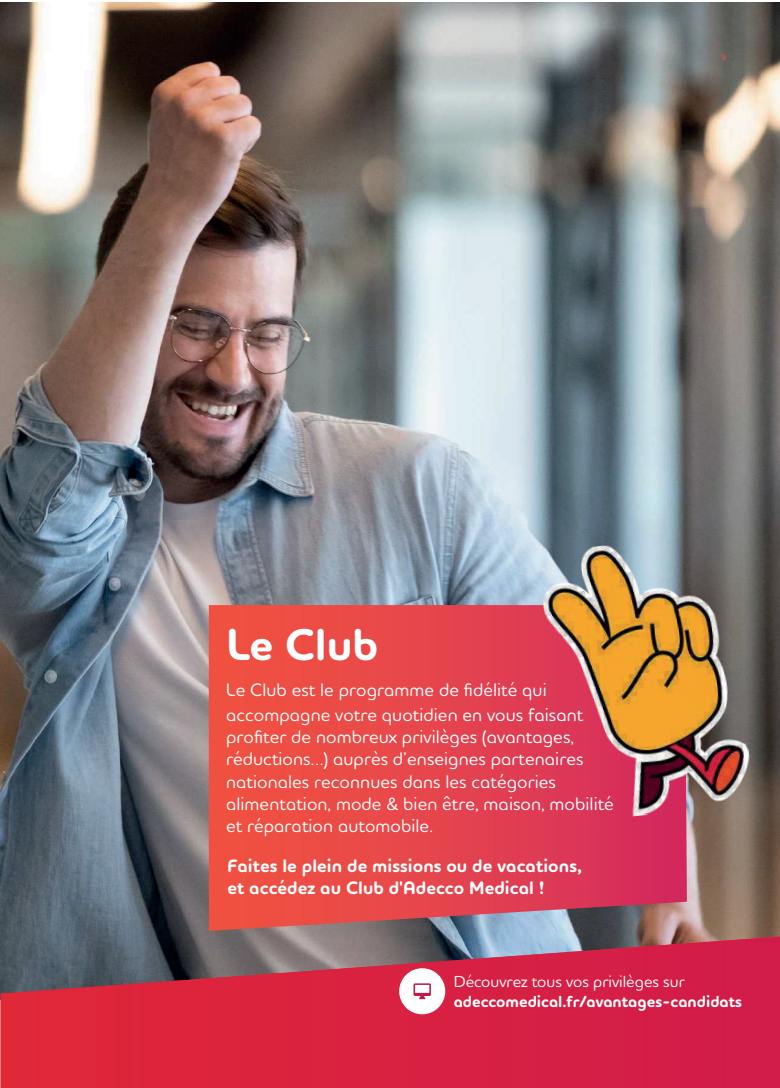
<style>
.page{position:relative;width:780px;height:1088px;background:#fff}
.page>*{position:absolute;margin:0;border:0;box-sizing:border-box;transform-origin:0 0}
.t1{font:700 45.38px "Houschka Head";color:#fff}
.t2{font:500 18.38px/22px "Houschka Head";letter-spacing:.005em;color:#fff}
.t3{font:700 18.38px/22px "Houschka Head";letter-spacing:.005em;color:#fff}
.t4{font:700 16.25px "Houschka Head";color:#fff}
.t5{font:500 16.25px "Houschka Head";color:#fff}
.t6{font:500 8.75px "Houschka Head";color:#ef5040}
</style>
<div class="page">
<img style="left:1px;top:2px;width:779px;height:934px">
<svg style="left:1px;top:936px;width:779px;height:152px;background:#c12f4a"></svg>
<div style="left:399px;top:968px;width:46px;height:46px;background:#fff;border-radius:50%"></div>
<svg style="left:413px;top:983px;width:18px;height:16px"></svg>
<svg style="left:209px;top:605px;width:478px;height:326px;background:#e1494d"></svg>
<img style="left:538px;top:534px;width:215px;height:289px">
<p class="t6" style="left:721px;top:52px;width:7px">9</p>
<h1 class="t1" style="left:227px;top:615px;width:153px">Le Club</h1>
<p class="t2" style="left:226px;top:676px;width:359px;line-height:25.8px">Le Club est le programme de fidélité qui accompagne votre quotidien en vous faisant</p>
<p class="t2" style="left:226px;top:725px;width:389px">profiter de nombreux privilèges (avantages, réductions…) auprès d’enseignes partenaires nationales reconnues dans les catégories alimentation, mode &amp; bien être, maison, mobilité et réparation automobile.</p>
<p class="t3" style="left:227px;top:855px;width:356px">Faites le plein de missions ou de vacations, et accédez au Club d'Adecco Medical !</p>
<p class="t5" style="left:453px;top:971px;width:233px">Découvrez tous vos privilèges sur</p>
<p class="t4" style="left:453px;top:991px;width:290px">adeccomedical.fr/avantages-candidats</p>
</div>
